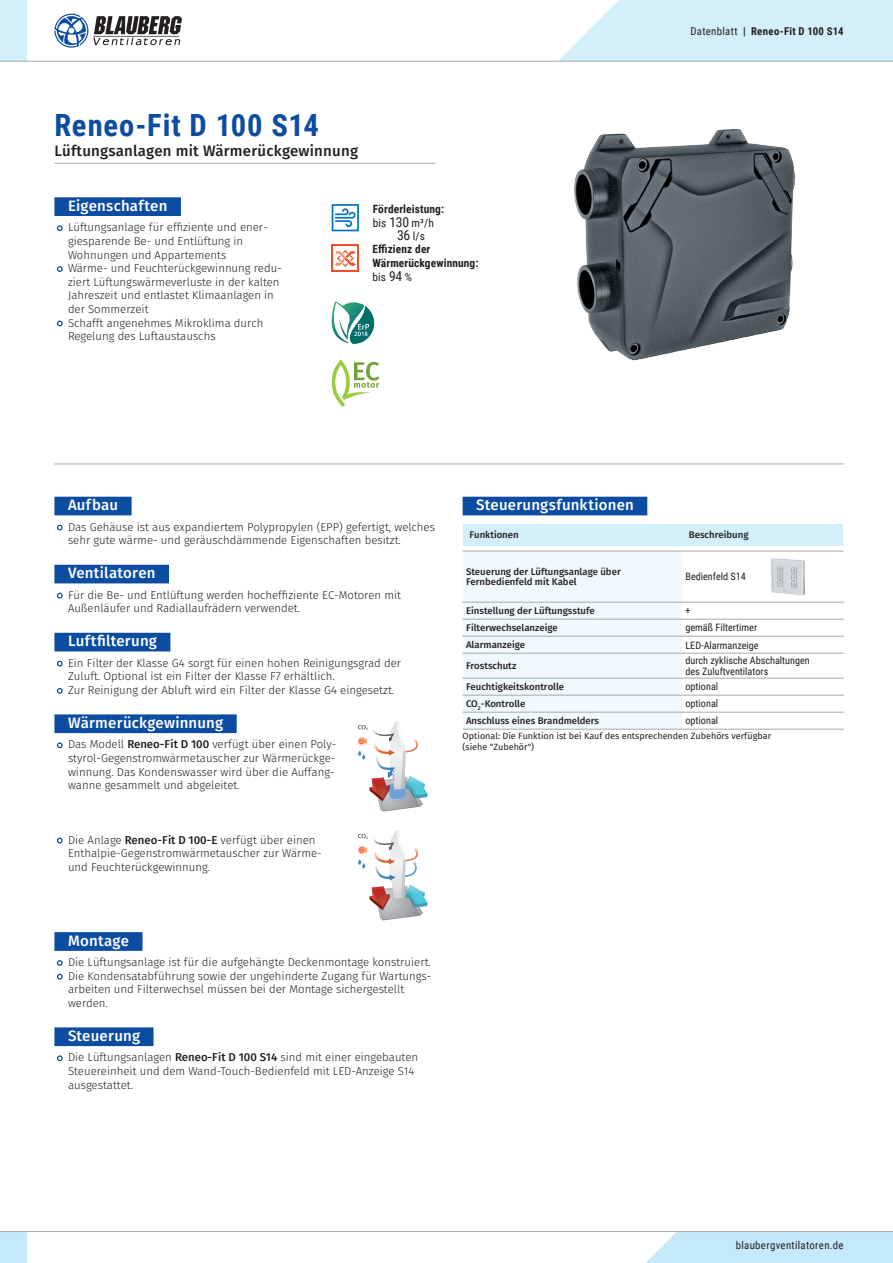
<style>
.page{position:relative;width:893px;height:1263px;background:#fff}
.page>*{position:absolute;margin:0;border:0;box-sizing:border-box;transform-origin:0 0}
.TOP_TITLE{font:700 30.6px "Roboto Condensed";letter-spacing:.03em;color:#0d4da1}
.sub__TITLE{font:500 15px "Fira Sans";letter-spacing:.01em;color:#fff}
.section{font:500 15px "Fira Sans";letter-spacing:.015em;color:#231f20}
.t1{font:300 11.4px/13.6px "Fira Sans";color:#231f20}
.options_GREP{font:700 11.4px/13.5px "Roboto Condensed";letter-spacing:.01em;color:#231f20}
.t2{font:700 10.8px "Roboto Condensed";letter-spacing:.03em;color:#231f20}
.t3{font:10.8px "Roboto Condensed";letter-spacing:.03em;color:#231f20}
.tab_BODY__6_8_cond{font:10.2px/10.5px "Roboto Condensed";color:#231f20}
.tab_HEAD__6_4{font:500 9.6px/10.8px "Fira Sans";color:#231f20}
.note{font:9px/10.2px "Fira Sans";color:#231f20}
.s1{font-weight:700;font-size:16.2px;color:#0d4da1}
.s2{font-weight:400}
.s3{font-weight:400;font-size:13.65px}
.s4{font-weight:500}
</style>
<div class="page">
<img style="left:574px;top:129px;width:221px;height:232px">
<hr style="left:54px;top:463px;width:790px;height:1px;background:#a8a9ad">
<hr style="left:54px;top:163px;width:381px;height:1px;background:#a8a9ad">
<div style="left:54px;top:197px;width:127px;height:19px;background:#0d4da1"></div>
<div style="left:54px;top:497px;width:78px;height:18px;background:#0d4da1"></div>
<div style="left:54px;top:565px;width:115px;height:18px;background:#0d4da1"></div>
<div style="left:54px;top:633px;width:116px;height:18px;background:#0d4da1"></div>
<div style="left:54px;top:714px;width:183px;height:19px;background:#0d4da1"></div>
<div style="left:54px;top:932px;width:89px;height:19px;background:#0d4da1"></div>
<div style="left:54px;top:1027px;width:100px;height:19px;background:#0d4da1"></div>
<svg style="left:357px;top:721px;width:71px;height:90px"></svg>
<svg style="left:357px;top:830px;width:71px;height:90px"></svg>
<div style="left:463px;top:497px;width:184px;height:18px;background:#0d4da1"></div>
<svg style="left:463px;top:524px;width:381px;height:205px"></svg>
<hr style="left:682px;top:619px;width:162px;height:1px;background:#a8a9ad">
<hr style="left:463px;top:653px;width:219px;height:1px;background:#a8a9ad">
<hr style="left:463px;top:678px;width:219px;height:1px;background:#a8a9ad">
<hr style="left:463px;top:695px;width:219px;height:1px;background:#a8a9ad">
<hr style="left:463px;top:712px;width:219px;height:1px;background:#a8a9ad">
<hr style="left:463px;top:729px;width:219px;height:1px;background:#a8a9ad">
<hr style="left:463px;top:602px;width:219px;height:1px;background:#a8a9ad">
<hr style="left:463px;top:551px;width:219px;height:1px;background:#a8a9ad">
<hr style="left:463px;top:619px;width:219px;height:1px;background:#a8a9ad">
<hr style="left:682px;top:551px;width:162px;height:1px;background:#a8a9ad">
<hr style="left:682px;top:602px;width:162px;height:1px;background:#a8a9ad">
<hr style="left:682px;top:653px;width:162px;height:1px;background:#a8a9ad">
<hr style="left:682px;top:678px;width:162px;height:1px;background:#a8a9ad">
<hr style="left:682px;top:695px;width:162px;height:1px;background:#a8a9ad">
<hr style="left:682px;top:712px;width:162px;height:1px;background:#a8a9ad">
<hr style="left:682px;top:729px;width:162px;height:1px;background:#a8a9ad">
<hr style="left:463px;top:636px;width:219px;height:1px;background:#a8a9ad">
<hr style="left:682px;top:636px;width:162px;height:1px;background:#a8a9ad">
<img style="left:770px;top:557px;width:35px;height:39px">
<svg style="left:332px;top:204px;width:27px;height:27px"></svg>
<div style="left:332px;top:245px;width:27px;height:27px;background:#f04d28"></div>
<div style="left:333px;top:246px;width:24px;height:24px;background:#fff"></div>
<svg style="left:335px;top:250px;width:21px;height:17px"></svg>
<svg style="left:331px;top:301px;width:43px;height:43px"></svg>
<div style="left:646px;top:1232px;width:247px;height:31px;background:#c5e9fa"></div>
<div style="left:0;top:1231px;width:27px;height:32px;background:#c5e9fa"></div>
<hr style="left:0;top:1231px;width:893px;height:1px;background:#a8a9ad">
<div style="left:0;top:0;width:27px;height:61px;background:#d3effb"></div>
<hr style="left:0;top:61px;width:893px;height:1px;background:#a8a9ad">
<svg style="left:558px;top:0;width:335px;height:62px;background:#d6effa"></svg>
<svg style="left:54px;top:14px;width:128px;height:34px"></svg>
<svg style="left:332px;top:359px;width:47px;height:48px"></svg>
<p class="TOP_TITLE" style="left:54px;top:104px;width:266px">Reneo-Fit D 100 S14</p>
<p class="section" style="left:54px;top:141px;width:305px">Lüftungsanlagen mit Wärmerückgewinnung</p>
<p class="sub__TITLE" style="left:68px;top:195px;width:101px">Eigenschaften</p>
<p class="t1" style="left:68px;top:221px;width:201px;text-indent:-11px"><span class="s1">•</span> Lüftungsanlage für effiziente und ener&shy;giesparende Be- und Entlüftung in<br>Wohnungen und Appartements</p>
<p class="t1" style="left:68px;top:262px;width:215px;text-indent:-11px"><span class="s1">•</span> Wärme- und Feuchterückgewinnung redu&shy;ziert Lüftungswärmeverluste in der kalten Jahreszeit und entlastet Klimaanlagen in der Sommerzeit</p>
<p class="t1" style="left:68px;top:317px;width:197px;text-indent:-11px"><span class="s1">•</span> Schafft angenehmes Mikroklima durch<br>Regelung des Luftaustauschs</p>
<p class="options_GREP" style="left:373px;top:201px;width:73px;line-height:14px">Förderleistung: <span class="s2">bis</span> <span class="s3">130</span> <span class="s2">m³/h</span></p>
<p class="options_GREP" style="left:372px;top:229px;width:108px;text-indent:25px"><span class="s3">36</span> <span class="s2">l/s<br></span>Effizienz der<br>Wärmerückgewinnung: <span class="s2">bis</span> <span class="s3">94</span> <span class="s2">%</span></p>
<p class="t2" style="left:690px;top:23px;width:155px"><span class="s2">Datenblatt</span> | Reneo-Fit D 100 S14</p>
<p class="sub__TITLE" style="left:68px;top:494px;width:52px">Aufbau</p>
<p class="t1" style="left:68px;top:521px;width:368px;text-indent:-11px"><span class="s1">•</span> Das Gehäuse ist aus expandiertem Polypropylen (EPP) gefertigt, welches sehr gute wärme- und geräuschdämmende Eigenschaften besitzt.</p>
<p class="sub__TITLE" style="left:68px;top:563px;width:89px">Ventilatoren</p>
<p class="t1" style="left:68px;top:589px;width:335px;text-indent:-11px"><span class="s1">•</span> Für die Be- und Entlüftung werden hocheffiziente EC-Motoren mit<br>Außenläufer und Radiallaufrädern verwendet.</p>
<p class="sub__TITLE" style="left:68px;top:631px;width:90px">Luftfilterung</p>
<p class="t1" style="left:68px;top:657px;width:335px;text-indent:-11px"><span class="s1">•</span> Ein Filter der Klasse G4 sorgt für einen hohen Reinigungsgrad der<br>Zuluft. Optional ist ein Filter der Klasse F7 erhältlich.</p>
<p class="t1" style="left:57px;top:684px;width:339px"><span class="s1">•</span> Zur Reinigung der Abluft wird ein Filter der Klasse G4 eingesetzt.</p>
<p class="sub__TITLE" style="left:68px;top:712px;width:157px">Wärmerückgewinnung</p>
<p class="t1" style="left:68px;top:738px;width:270px;text-indent:-11px"><span class="s1">•</span> Das Modell <span class="s4">Reneo-Fit D 100</span> verfügt über einen Poly&shy;styrol-Gegenstromwärmetauscher zur Wärmerückge&shy;winnung. Das Kondenswasser wird über die Auffang&shy;wanne gesammelt und abgeleitet.</p>
<p class="t1" style="left:68px;top:834px;width:255px;text-indent:-11px"><span class="s1">•</span> Die Anlage <span class="s4">Reneo-Fit D 100-E</span> verfügt über einen<br>Enthalpie-Gegenstromwärmetauscher zur Wärme&shy;und Feuchterückgewinnung.</p>
<p class="sub__TITLE" style="left:68px;top:930px;width:63px">Montage</p>
<p class="t1" style="left:57px;top:956px;width:375px"><span class="s1">•</span> Die Lüftungsanlage ist für die aufgehängte Deckenmontage konstruiert.</p>
<p class="t1" style="left:68px;top:970px;width:365px;text-indent:-11px"><span class="s1">•</span> Die Kondensatabführung sowie der ungehinderte Zugang für Wartungs&shy;arbeiten und Filterwechsel müssen bei der Montage sichergestellt werden.</p>
<p class="sub__TITLE" style="left:68px;top:1025px;width:74px">Steuerung</p>
<p class="t1" style="left:68px;top:1051px;width:352px;text-indent:-11px"><span class="s1">•</span> Die Lüftungsanlagen <span class="s4">Reneo-Fit D 100 S14</span> sind mit einer eingebauten<br>Steuereinheit und dem Wand-Touch-Bedienfeld mit LED-Anzeige S14 ausgestattet.</p>
<p class="sub__TITLE" style="left:476px;top:494px;width:159px">Steuerungsfunktionen</p>
<p class="tab_HEAD__6_4" style="left:469px;top:530px;width:51px">Funktionen</p>
<p class="tab_HEAD__6_4" style="left:689px;top:530px;width:61px">Beschreibung</p>
<p class="tab_HEAD__6_4" style="left:466px;top:566px;width:156px">Steuerung der Lüftungsanlage über<br>Fernbedienfeld mit Kabel</p>
<p class="tab_BODY__6_8_cond" style="left:685px;top:571px;width:62px">Bedienfeld S14</p>
<p class="tab_HEAD__6_4" style="left:466px;top:606px;width:130px">Einstellung der Lüftungsstufe</p>
<p class="tab_BODY__6_8_cond" style="left:685px;top:605px;width:7px">+</p>
<p class="tab_HEAD__6_4" style="left:466px;top:623px;width:93px">Filterwechselanzeige</p>
<p class="tab_BODY__6_8_cond" style="left:685px;top:622px;width:73px">gemäß Filtertimer</p>
<p class="tab_HEAD__6_4" style="left:466px;top:640px;width:61px">Alarmanzeige</p>
<p class="tab_BODY__6_8_cond" style="left:685px;top:639px;width:75px">LED-Alarmanzeige</p>
<p class="tab_HEAD__6_4" style="left:466px;top:661px;width:52px">Frostschutz</p>
<p class="tab_BODY__6_8_cond" style="left:685px;top:655px;width:126px">durch zyklische Abschaltungen des Zuluftventilators</p>
<p class="tab_HEAD__6_4" style="left:466px;top:682px;width:100px">Feuchtigkeitskontrolle</p>
<p class="tab_BODY__6_8_cond" style="left:685px;top:681px;width:34px">optional</p>
<p class="tab_HEAD__6_4" style="left:466px;top:699px;width:61px">CO<sub>2</sub>-Kontrolle</p>
<p class="tab_BODY__6_8_cond" style="left:685px;top:698px;width:34px">optional</p>
<p class="tab_HEAD__6_4" style="left:466px;top:716px;width:135px">Anschluss eines Brandmelders</p>
<p class="tab_BODY__6_8_cond" style="left:685px;top:715px;width:34px">optional</p>
<p class="note" style="left:463px;top:732px;width:310px">Optional: Die Funktion ist bei Kauf des entsprechenden Zubehörs verfügbar (siehe "Zubehör")</p>
<p class="t3" style="left:736px;top:1238px;width:109px">blaubergventilatoren.de</p>
</div>
